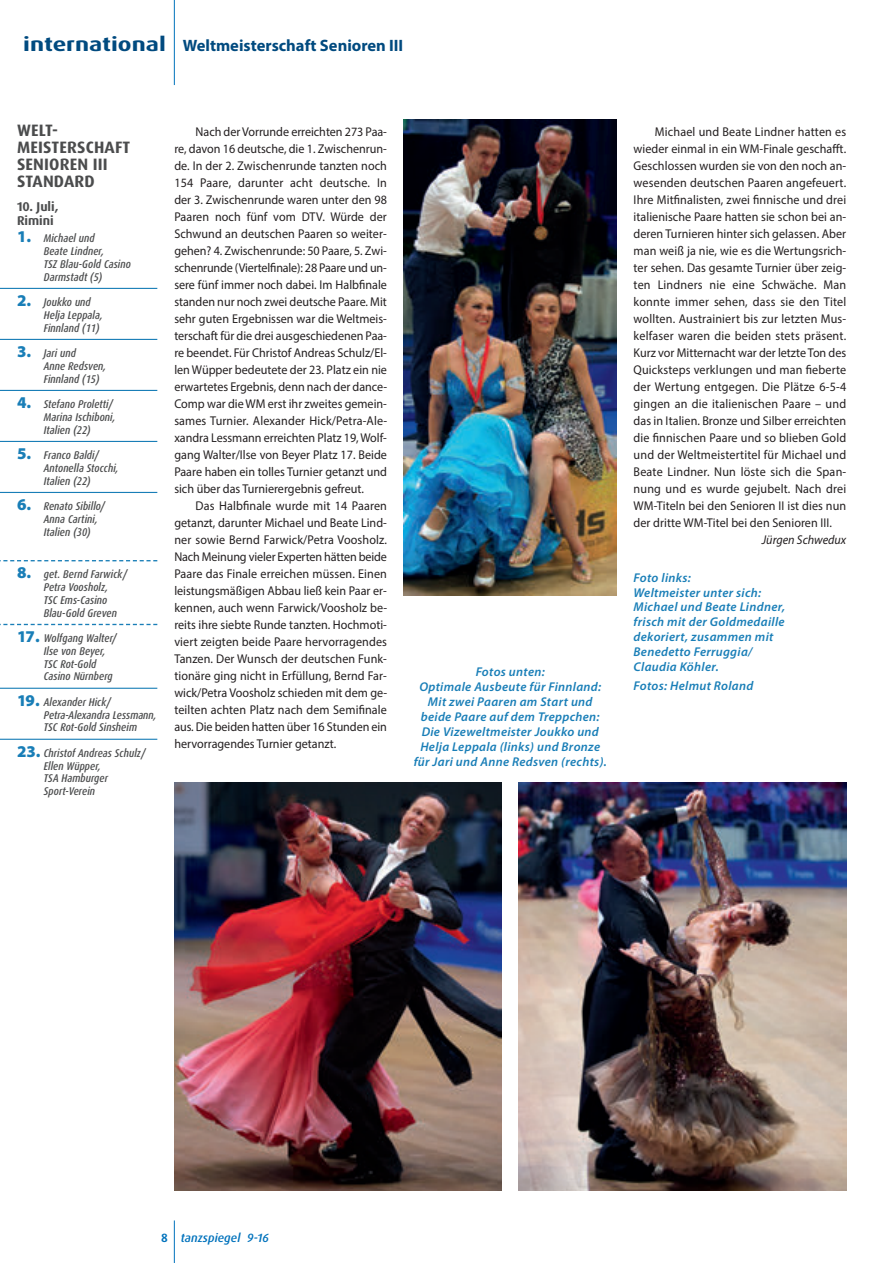
<style>
.page{position:relative;width:893px;height:1263px;background:#fff}
.page>*{position:absolute;margin:0;border:0;box-sizing:border-box;transform-origin:0 0}
.t1{font:700 16.5px "Myriad Pro";color:#004a7f}
.t2{font:700 16.5px/17px "Dax OT";letter-spacing:.01em;color:#4b4c4d}
.t3{font:12.75px/17px "Myriad Pro";color:#231f20;text-align:justify;scale:.95 1}
.t4{font:italic 600 12.75px/14.9px "Myriad Pro";letter-spacing:.025em;color:#197eb7;text-align:center}
.t5{font:italic 12.75px "Myriad Pro";color:#231f20;scale:.95 1}
.t6{font:700 12.75px/13.5px "Dax OT";color:#4b4c4d}
.t7{font:italic 500 12px "Dax OT";color:#0072bc}
.t8{font:italic 500 condensed 11.25px/12.8px "Dax OT";color:#4b4c4d}
.s1{font-family:"Dax OT";font-size:19.5px}
.s2{font-family:"Myriad Pro";font-weight:900;font-style:normal;font-stretch:normal;font-size:16.5px;color:#197eb7}
.s3{font-weight:700;font-style:normal}
</style>
<div class="page">
<hr style="left:174px;top:1220px;width:1px;height:43px;background:#0072bc">
<hr style="left:174px;top:0;width:1px;height:85px;background:#0072bc">
<img style="left:174px;top:782px;width:328px;height:409px">
<img style="left:519px;top:782px;width:327px;height:409px">
<img style="left:404px;top:119px;width:213px;height:476px">
<hr style="left:0;top:288px;width:157px;height:1px;background:#197eb7">
<hr style="left:0;top:339px;width:157px;height:1px;background:#197eb7">
<hr style="left:0;top:390px;width:157px;height:1px;background:#197eb7">
<hr style="left:0;top:441px;width:157px;height:1px;background:#197eb7">
<hr style="left:0;top:492px;width:157px;height:1px;background:#197eb7">
<svg style="left:0;top:560px;width:157px;height:1px"></svg>
<svg style="left:0;top:624px;width:157px;height:1px"></svg>
<hr style="left:0;top:688px;width:157px;height:1px;background:#197eb7">
<hr style="left:0;top:739px;width:157px;height:1px;background:#197eb7">
<p class="t1" style="left:23px;top:36px;width:382px"><span class="s1">international</span> Weltmeisterschaft Senioren III</p>
<p class="t2" style="left:17px;top:123px;width:115px">WELT-<br>MEISTERSCHAFT<br>SENIOREN III<br>STANDARD</p>
<p class="t6" style="left:17px;top:201px;width:43px">10. Juli,<br>Rimini</p>
<p class="t8" style="left:44px;top:233px;width:89px;text-indent:-27px"><span class="s2">1.</span> Michael und<br>Beate Lindner,<br>TSZ Blau-Gold Casino<br>Darmstadt (5)</p>
<p class="t8" style="left:44px;top:297px;width:61px;text-indent:-27px"><span class="s2">2.</span> Joukko und<br>Helja Leppala,<br>Finnland (11)</p>
<p class="t8" style="left:44px;top:348px;width:64px;text-indent:-27px"><span class="s2">3.</span> Jari und<br>Anne Redsven,<br>Finnland (15)</p>
<p class="t8" style="left:44px;top:399px;width:73px;text-indent:-27px"><span class="s2">4.</span> Stefano Proletti/<br>Marina Ischiboni,<br>Italien (22)</p>
<p class="t8" style="left:44px;top:450px;width:76px;text-indent:-27px"><span class="s2">5.</span> Franco Baldi/<br>Antonella Stocchi,<br>Italien (22)</p>
<p class="t8" style="left:44px;top:501px;width:63px;text-indent:-27px"><span class="s2">6.</span> Renato Sibillo/<br>Anna Cartini,<br>Italien (30)</p>
<p class="t8" style="left:44px;top:569px;width:85px;text-indent:-27px"><span class="s2">8.</span> get. Bernd Farwick/<br>Petra Voosholz,<br>TSC Ems-Casino<br>Blau-Gold Greven</p>
<p class="t8" style="left:44px;top:633px;width:75px;text-indent:-27px"><span class="s2">17.</span> Wolfgang Walter/<br>Ilse von Beyer,<br>TSC Rot-Gold<br>Casino Nürnberg</p>
<p class="t8" style="left:44px;top:696px;width:114px;text-indent:-27px"><span class="s2">19.</span> Alexander Hick/<br>Petra-Alexandra Lessmann,<br>TSC Rot-Gold Sinsheim</p>
<p class="t8" style="left:44px;top:747px;width:103px;text-indent:-27px"><span class="s2">23.</span> Christof Andreas Schulz/<br>Ellen Wüpper,<br>TSA Hamburger<br>Sport-Verein</p>
<p class="t3" style="left:174px;top:124px;width:226px;text-indent:21px">Nach der Vorrunde erreichten 273 Paa&shy;re, davon 16 deutsche, die 1. Zwischenrun&shy;de. In der 2. Zwischenrunde tanzten noch 154 Paare, darunter acht deutsche. In der 3. Zwischenrunde waren unter den 98<br>Paaren noch fünf vom DTV. Würde der Schwund an deutschen Paaren so weiter&shy;gehen? 4. Zwischenrunde: 50 Paare, 5. Zwi&shy;schenrunde (Viertelfinale): 28 Paare und un&shy;sere fünf immer noch dabei. Im Halbfinale standen nur noch zwei deutsche Paare. Mit sehr guten Ergebnissen war die Weltmeis&shy;terschaft für die drei ausgeschiedenen Paa&shy;re beendet. Für Christof Andreas Schulz/El&shy;len Wüpper bedeutete der 23. Platz ein nie erwartetes Ergebnis, denn nach der dance-Comp war die WM erst ihr zweites gemein&shy;sames Turnier. Alexander Hick/Petra-Ale&shy;xandra Lessmann erreichten Platz 19, Wolf&shy;gang Walter/Ilse von Beyer Platz 17. Beide Paare haben ein tolles Turnier getanzt und sich über das Turnierergebnis gefreut.</p>
<p class="t3" style="left:174px;top:499px;width:226px;text-indent:21px">Das Halbfinale wurde mit 14 Paaren getanzt, darunter Michael und Beate Lind&shy;ner sowie Bernd Farwick/Petra Voosholz.<br>Nach Meinung vieler Experten hätten beide Paare das Finale erreichen müssen. Einen leistungsmäßigen Abbau ließ kein Paar er&shy;kennen, auch wenn Farwick/Voosholz be&shy;reits ihre siebte Runde tanzten. Hochmoti&shy;viert zeigten beide Paare hervorragendes Tanzen. Der Wunsch der deutschen Funk&shy;tionäre ging nicht in Erfüllung, Bernd Far&shy;wick/Petra Voosholz schieden mit dem ge&shy;teilten achten Platz nach dem Semifinale aus. Die beiden hatten über 16 Stunden ein hervorragendes Turnier getanzt.</p>
<p class="t4" style="left:414px;top:666px;width:195px">Fotos unten:<br>Optimale Ausbeute für Finnland:<br>Mit zwei Paaren am Start und beide Paare auf dem Treppchen:<br>Die Vizeweltmeister Joukko und<br>Helja Leppala (links) und Bronze für Jari und Anne Redsven (rechts).</p>
<p class="t3" style="left:634px;top:124px;width:225px;text-indent:21px">Michael und Beate Lindner hatten es wieder einmal in ein WM-Finale geschafft.<br>Geschlossen wurden sie von den noch an&shy;wesenden deutschen Paaren angefeuert.<br>Ihre Mitfinalisten, zwei finnische und drei italienische Paare hatten sie schon bei an&shy;deren Turnieren hinter sich gelassen. Aber man weiß ja nie, wie es die Wertungsrich&shy;ter sehen. Das gesamte Turnier über zeig&shy;ten Lindners nie eine Schwäche. Man konnte immer sehen, dass sie den Titel wollten. Austrainiert bis zur letzten Mus&shy;kelfaser waren die beiden stets präsent.<br>Kurz vor Mitternacht war der letzte Ton des Quicksteps verklungen und man fieberte der Wertung entgegen. Die Plätze 6-5-4 gingen an die italienischen Paare – und das in Italien. Bronze und Silber erreichten die finnischen Paare und so blieben Gold und der Weltmeistertitel für Michael und Beate Lindner. Nun löste sich die Span&shy;nung und es wurde gejubelt. Nach drei WM-Titeln bei den Senioren II ist dies nun der dritte WM-Titel bei den Senioren III.</p>
<p class="t5" style="left:762px;top:535px;width:90px">Jürgen Schwedux</p>
<p class="t4" style="left:634px;top:571px;width:153px;text-align:left">Foto links:<br>Weltmeister unter sich:<br>Michael und Beate Lindner, frisch mit der Goldmedaille dekoriert, zusammen mit<br>Benedetto Ferruggia/<br>Claudia Köhler.</p>
<p class="t4" style="left:634px;top:679px;width:121px">Fotos: Helmut Roland</p>
<p class="t7" style="left:161px;top:1230px;width:109px"><span class="s3">8</span> tanzspiegel 9-16</p>
</div>
